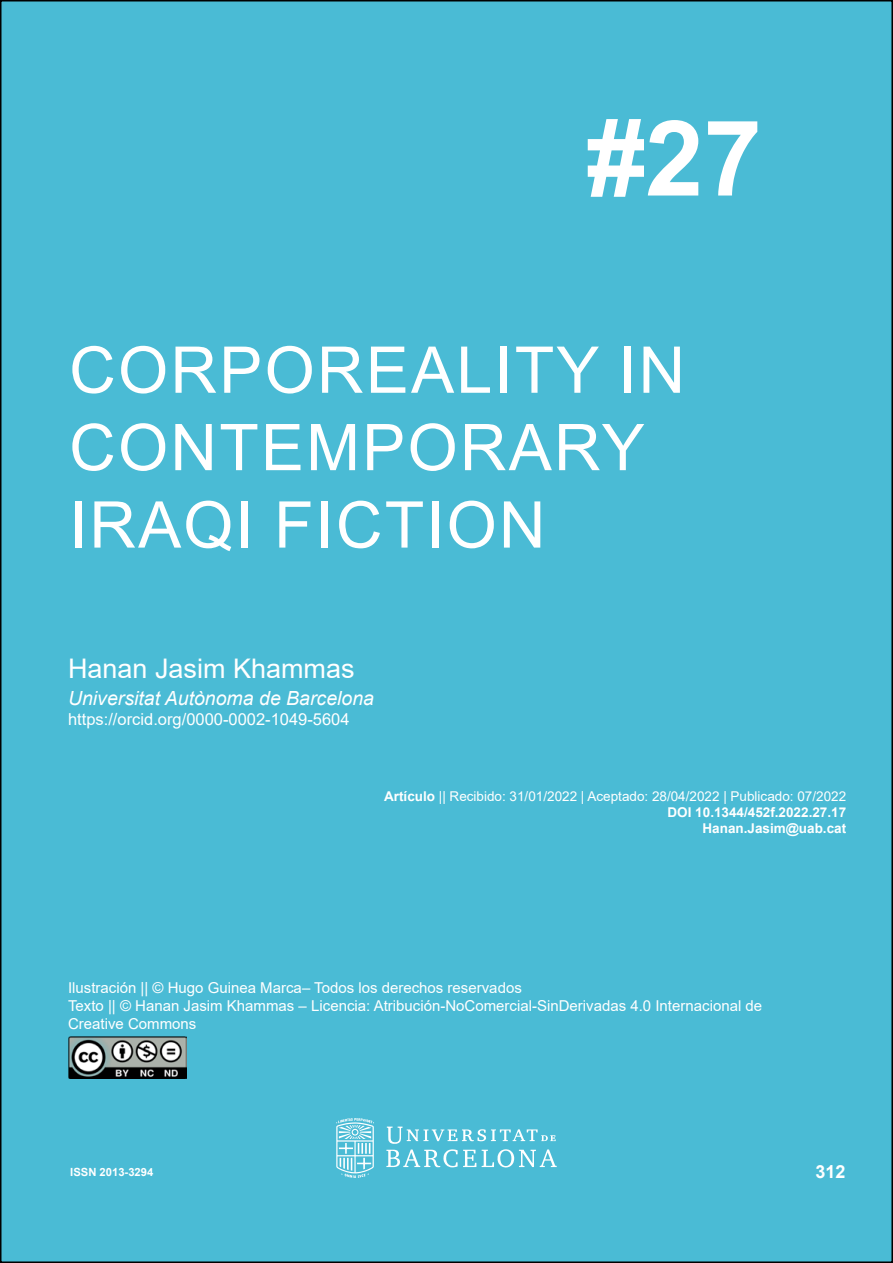
<style>
.page{position:relative;width:893px;height:1263px;background:#fff}
.page>*{position:absolute;margin:0;border:0;box-sizing:border-box;transform-origin:0 0}
.t1{font:700 105px "Arial";color:#fff}
.t2{font:64.5px/77.4px "Arial";letter-spacing:.035em;color:#fff}
.t3{font:27px "Arial";color:#fff}
.t4{font:italic 19.5px "Arial";color:#fff}
.t5{font:700 18px "Arial";color:#fff}
.t6{font:16.5px "Arial";color:#fff}
.t7{font:15px/18px "Arial";color:#fff}
.t8{font:13.5px/16.2px "Arial";color:#fff;text-align:right}
.t9{font:700 11.25px "Arial";color:#fff}
.s1{font-weight:700}
</style>
<div class="page">
<div style="left:1px;top:1px;width:891px;height:1261px;background:#4abbd5"></div>
<img style="left:68px;top:1036px;width:118px;height:42px">
<svg style="left:386px;top:1126px;width:171px;height:41px"></svg>
<svg style="left:336px;top:1118px;width:38px;height:60px"></svg>
<h1 class="t1" style="left:587px;top:85px;width:177px">#27</h1>
<h2 class="t2" style="left:69px;top:331px;width:617px">CORPOREALITY IN<br>CONTEMPORARY<br>IRAQI FICTION</h2>
<h3 class="t3" style="left:68px;top:650px;width:288px">Hanan Jasim Khammas</h3>
<h3 class="t4" style="left:68px;top:686px;width:308px">Universitat Autònoma de Barcelona</h3>
<p class="t6" style="left:68px;top:708px;width:283px">https://orcid.org/0000-0002-1049-5604</p>
<p class="t8" style="left:384px;top:788px;width:464px"><span class="s1">Artículo</span> || Recibido: 31/01/2022 | Aceptado: 28/04/2022 | Publicado: 07/2022<br><span class="s1">DOI 10.1344/452f.2022.27.17<br>Hanan.Jasim@uab.cat</span></p>
<p class="t7" style="left:68px;top:979px;width:696px">Ilustración || © Hugo Guinea Marca– Todos los derechos reservados<br>Texto || © Hanan Jasim Khammas – Licencia: Atribución-NoComercial-SinDerivadas 4.0 Internacional de<br>Creative Commons</p>
<p class="t9" style="left:70px;top:1163px;width:85px">ISSN 2013-3294</p>
<p class="t5" style="left:815px;top:1159px;width:32px">312</p>
</div>
